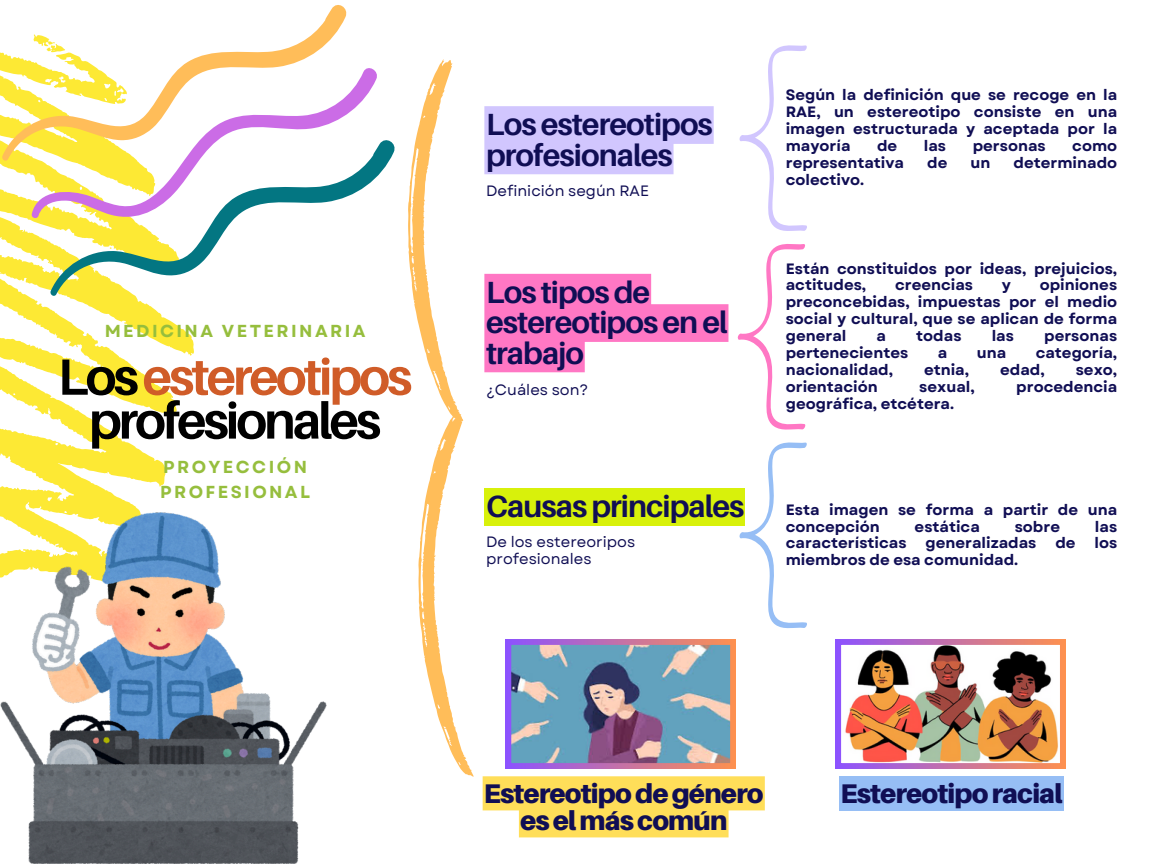
<style>
.page{position:relative;width:1152px;height:864px;background:#fff}
.page>*{position:absolute;margin:0;border:0;box-sizing:border-box;transform-origin:0 0}
.t1{font:700 51px/43.8px "Aileron";letter-spacing:-.06em;color:#000;text-align:center}
.t2{font:700 30.6px/30.3px "Aileron";letter-spacing:-.03em;color:#100e54}
.t3{font:900 27px/27px "Aileron";letter-spacing:-.03em;color:#100e54;text-align:center}
.t4{font:700 17.4px/24.8px "Garet";letter-spacing:.14em;color:#96be3d}
.t5{font:700 15px/16.8px "Garet";color:#100e54;text-align:justify}
.t6{font:15px/16.8px "Garet";color:#100e54}
.s1{color:#d05c28}
</style>
<div class="page">
<svg style="left:0;top:52px;width:194px;height:460px"></svg>
<svg style="left:739px;top:45px;width:68px;height:186px"></svg>
<svg style="left:737px;top:244px;width:69px;height:186px"></svg>
<svg style="left:739px;top:442px;width:68px;height:187px"></svg>
<svg style="left:408px;top:59px;width:66px;height:718px"></svg>
<svg style="left:49px;top:140px;width:346px;height:158px"></svg>
<svg style="left:1px;top:5px;width:346px;height:158px"></svg>
<svg style="left:31px;top:63px;width:349px;height:159px"></svg>
<svg style="left:506px;top:639px;width:230px;height:130px;background:#8492ad"></svg>
<svg style="left:835px;top:639px;width:231px;height:130px"></svg>
<img style="left:0;top:512px;width:326px;height:352px">
<svg style="left:484px;top:106px;width:230px;height:68px;background:#d4cafe"></svg>
<svg style="left:483px;top:776px;width:282px;height:61px;background:#ffe16c"></svg>
<svg style="left:484px;top:274px;width:244px;height:98px"></svg>
<div style="left:484px;top:488px;width:261px;height:38px;background:#d8f10b"></div>
<div style="left:839px;top:776px;width:225px;height:34px;background:#96bef5"></div>
<p class="t4" style="left:105px;top:318px;width:262px">MEDICINA VETERINARIA</p>
<p class="t1" style="left:58px;top:354px;width:356px">Los<span class="s1">estereotipos </span>profesionales</p>
<h2 class="t4" style="left:160px;top:455px;width:151px">PROYECCIÓN<br>PROFESIONAL</h2>
<p class="t2" style="left:486px;top:109px;width:228px">Los estereotipos profesionales</p>
<p class="t6" style="left:486px;top:182px;width:164px">Definición según RAE</p>
<h1 class="t2" style="left:486px;top:276px;width:243px">Los tipos de estereotipos en el trabajo</h1>
<h4 class="t6" style="left:486px;top:381px;width:104px">¿Cuáles son?</h4>
<p class="t2" style="left:486px;top:491px;width:260px">Causas principales</p>
<p class="t6" style="left:486px;top:533px;width:151px">De los estereoripos profesionales</p>
<h4 class="t5" style="left:786px;top:87px;width:333px">Según la definición que se recoge en la RAE, un estereotipo consiste en una imagen estructurada y aceptada por la mayoría</h4>
<h4 class="t5" style="left:877px;top:137px;width:22px">de</h4>
<h4 class="t5" style="left:924px;top:137px;width:24px">las</h4>
<h4 class="t5" style="left:973px;top:137px;width:75px">personas</h4>
<h4 class="t5" style="left:1072px;top:137px;width:46px">como</h4>
<h4 class="t5" style="left:786px;top:154px;width:120px">representativa</h4>
<h4 class="t5" style="left:927px;top:154px;width:22px">de</h4>
<h4 class="t5" style="left:971px;top:154px;width:21px">un</h4>
<h4 class="t5" style="left:1014px;top:154px;width:105px">determinado</h4>
<h4 class="t5" style="left:786px;top:171px;width:80px">colectivo.</h4>
<p class="t5" style="left:786px;top:260px;width:333px">Están constituidos por ideas, prejuicios, actitudes,</p>
<p class="t5" style="left:786px;top:277px;width:333px;text-indent:254px">opiniones preconcebidas, impuestas por el medio social y cultural, que se aplican de forma general</p>
<p class="t5" style="left:895px;top:277px;width:80px">creencias</p>
<p class="t5" style="left:1002px;top:277px;width:11px">y</p>
<p class="t5" style="left:877px;top:327px;width:11px">a</p>
<p class="t5" style="left:916px;top:327px;width:47px">todas</p>
<p class="t5" style="left:992px;top:327px;width:24px">las</p>
<p class="t5" style="left:1044px;top:327px;width:75px">personas</p>
<p class="t5" style="left:786px;top:344px;width:124px">pertenecientes</p>
<p class="t5" style="left:938px;top:344px;width:11px">a</p>
<p class="t5" style="left:977px;top:344px;width:31px">una</p>
<p class="t5" style="left:1036px;top:344px;width:83px">categoría,</p>
<p class="t5" style="left:786px;top:361px;width:109px">nacionalidad,</p>
<p class="t5" style="left:924px;top:361px;width:47px">etnia,</p>
<p class="t5" style="left:1000px;top:361px;width:46px">edad,</p>
<p class="t5" style="left:1076px;top:361px;width:43px">sexo,</p>
<p class="t5" style="left:786px;top:378px;width:93px">orientación</p>
<p class="t5" style="left:919px;top:378px;width:57px">sexual,</p>
<p class="t5" style="left:1016px;top:378px;width:102px">procedencia</p>
<p class="t5" style="left:786px;top:395px;width:170px">geográfica, etcétera.</p>
<h5 class="t5" style="left:786px;top:501px;width:333px">Esta imagen se forma a partir de una concepción</h5>
<h5 class="t5" style="left:915px;top:518px;width:67px">estática</h5>
<h5 class="t5" style="left:1015px;top:518px;width:47px">sobre</h5>
<h5 class="t5" style="left:1095px;top:518px;width:24px">las</h5>
<h5 class="t5" style="left:786px;top:535px;width:122px">características</h5>
<h5 class="t5" style="left:925px;top:535px;width:113px">generalizadas</h5>
<h5 class="t5" style="left:1055px;top:535px;width:22px">de</h5>
<h5 class="t5" style="left:1094px;top:535px;width:24px">los</h5>
<h5 class="t5" style="left:786px;top:552px;width:234px">miembros de esa comunidad.</h5>
<p class="t3" style="left:484px;top:779px;width:281px">Estereotipodegénero eselmáscomún</p>
<h5 class="t3" style="left:840px;top:779px;width:224px">Estereotiporacial</h5>
</div>
